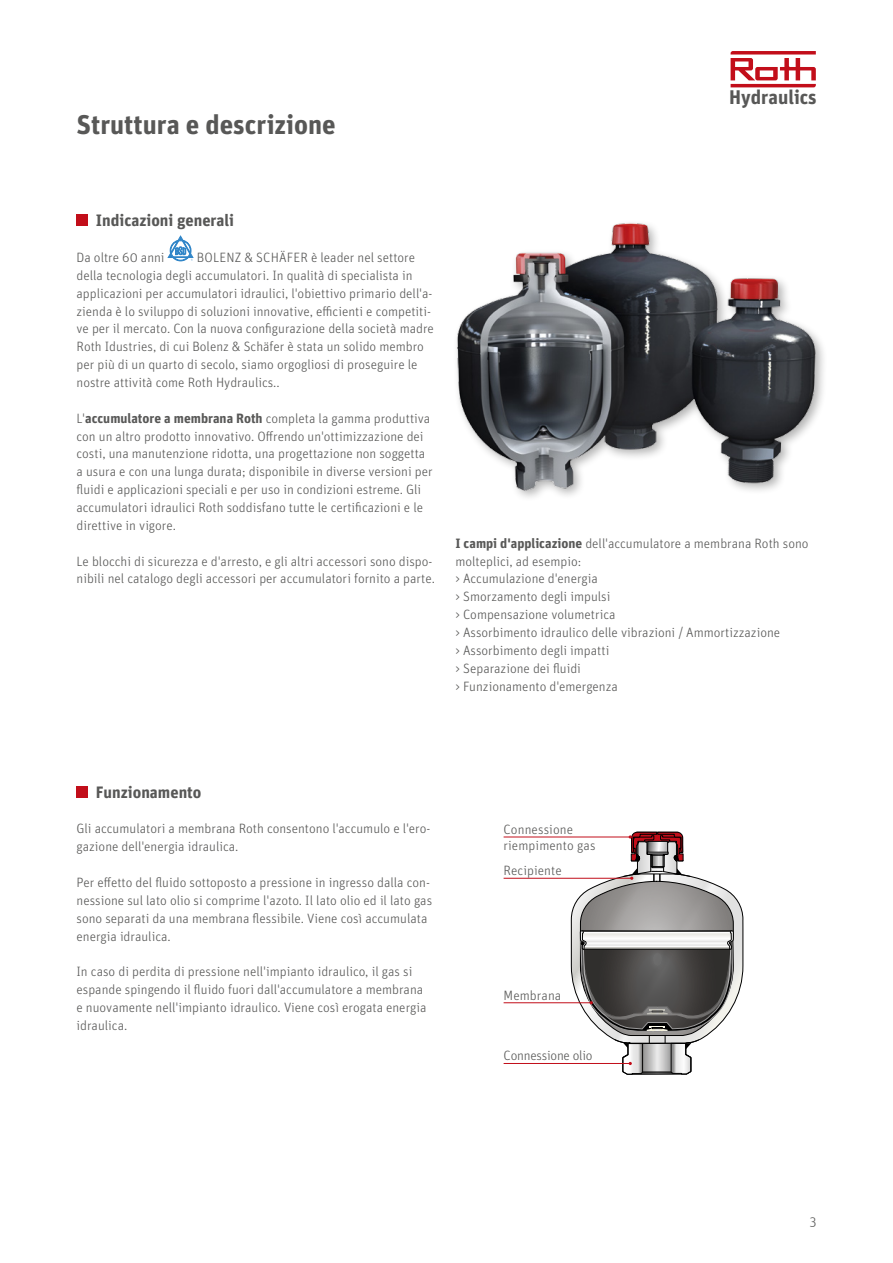
<style>
.page{position:relative;width:893px;height:1263px;background:#fff}
.page>*{position:absolute;margin:0;border:0;box-sizing:border-box;transform-origin:0 0}
.t1{font:700 27px "Unit OT";color:#585857}
.t2{font:700 19.8px "Unit OT";color:#585857}
.t3{font:700 16.5px "Unit OT";color:#585857}
.t4{font:300 13.5px/17.9px "Unit OT";color:#585857}
.s1{font-weight:700}
</style>
<div class="page">
<svg style="left:731px;top:51px;width:85px;height:36px"></svg>
<div style="left:77px;top:214px;width:11px;height:12px;background:#c20e1a"></div>
<svg style="left:168px;top:236px;width:25px;height:25px"></svg>
<div style="left:77px;top:786px;width:11px;height:12px;background:#c20e1a"></div>
<hr style="left:504px;top:837px;width:126px;height:1px;background:#c20e1a">
<hr style="left:504px;top:878px;width:128px;height:1px;background:#c20e1a">
<hr style="left:504px;top:1063px;width:126px;height:1px;background:#c20e1a">
<hr style="left:504px;top:1002px;width:87px;height:1px;background:#c20e1a">
<svg style="left:571px;top:832px;width:172px;height:243px"></svg>
<img style="left:456px;top:222px;width:368px;height:276px">
<h1 class="t1" style="left:77px;top:107px;width:261px">Struttura e descrizione</h1>
<h2 class="t2" style="left:729px;top:85px;width:89px">Hydraulics</h2>
<p class="t3" style="left:96px;top:210px;width:140px">Indicazioni generali</p>
<p class="t4" style="left:77px;top:248px;width:90px">Da oltre 60 anni</p>
<p class="t4" style="left:77px;top:248px;width:359px;text-indent:120px">BOLENZ &amp; SCHÄFER è leader nel settore della tecnologia degli accumulatori. In qualità di specialista in applicazioni per accumulatori idraulici, l'obiettivo primario dell'a&shy;zienda è lo sviluppo di soluzioni innovative, efficienti e competiti&shy;ve per il mercato. Con la nuova configurazione della società madre Roth Idustries, di cui Bolenz &amp; Schäfer è stata un solido membro per più di un quarto di secolo, siamo orgogliosi di proseguire le nostre attività come Roth Hydraulics..</p>
<p class="t4" style="left:77px;top:409px;width:358px">L'<span class="s1">accumulatore a membrana Roth</span> completa la gamma produttiva con un altro prodotto innovativo. Offrendo un'ottimizzazione dei costi, una manutenzione ridotta, una progettazione non soggetta a usura e con una lunga durata; disponibile in diverse versioni per fluidi e applicazioni speciali e per uso in condizioni estreme. Gli accumulatori idraulici Roth soddisfano tutte le certificazioni e le direttive in vigore.</p>
<p class="t4" style="left:77px;top:552px;width:360px">Le blocchi di sicurezza e d'arresto, e gli altri accessori sono dispo&shy;nibili nel catalogo degli accessori per accumulatori fornito a parte.</p>
<p class="t4" style="left:455px;top:534px;width:355px"><span class="s1">I campi d'applicazione</span> dell'accumulatore a membrana Roth sono molteplici, ad esempio:<br>&gt; Accumulazione d'energia<br>&gt; Smorzamento degli impulsi<br>&gt; Compensazione volumetrica<br>&gt; Assorbimento idraulico delle vibrazioni / Ammortizzazione<br>&gt; Assorbimento degli impatti<br>&gt; Separazione dei fluidi<br>&gt; Funzionamento d'emergenza</p>
<p class="t3" style="left:96px;top:781px;width:107px">Funzionamento</p>
<p class="t4" style="left:77px;top:820px;width:355px">Gli accumulatori a membrana Roth consentono l'accumulo e l'ero&shy;gazione dell'energia idraulica.</p>
<p class="t4" style="left:77px;top:873px;width:357px">Per effetto del fluido sottoposto a pressione in ingresso dalla con&shy;nessione sul lato olio si comprime l'azoto. Il lato olio ed il lato gas sono separati da una membrana flessibile. Viene così accumulata energia idraulica.</p>
<p class="t4" style="left:77px;top:963px;width:351px">In caso di perdita di pressione nell'impianto idraulico, il gas si espande spingendo il fluido fuori dall'accumulatore a membrana e nuovamente nell'impianto idraulico. Viene così erogata energia idraulica.</p>
<p class="t4" style="left:504px;top:821px;width:93px;line-height:16.2px">Connessione riempimento gas</p>
<p class="t4" style="left:504px;top:861px;width:60px">Recipiente</p>
<p class="t4" style="left:504px;top:986px;width:59px">Membrana</p>
<p class="t4" style="left:504px;top:1046px;width:90px">Connessione olio</p>
<p class="t4" style="left:810px;top:1213px;width:8px">3</p>
</div>
